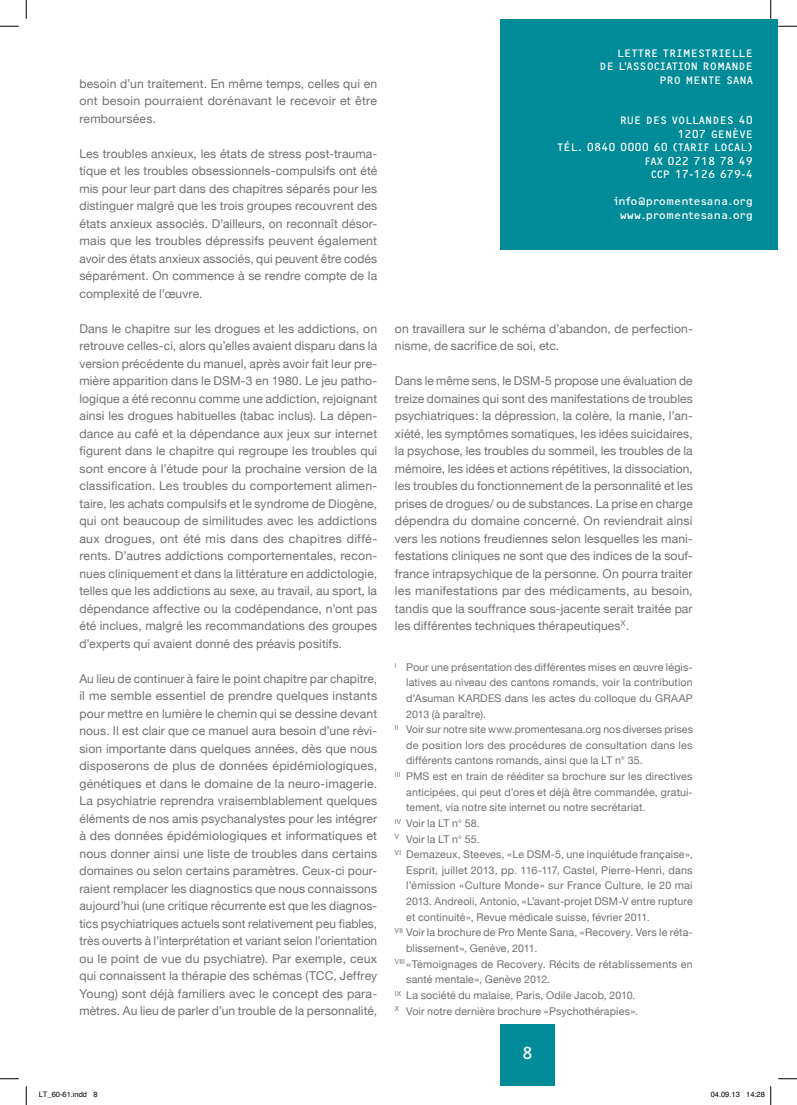
<style>
.page{position:relative;width:797px;height:1105px;background:#fff}
.page>*{position:absolute;margin:0;border:0;box-sizing:border-box;transform-origin:0 0}
.t1{font:16.88px "OCRF";color:#fff}
.t2{font:12.12px/17.5px "Helvetica Neue";letter-spacing:.01em;color:#717074;text-align:justify}
.t3{font:11.25px/13.5px "OCRF";color:#fff;text-align:center}
.t4{font:10.62px "Helvetica Neue";letter-spacing:.015em;color:#717074}
.t5{font:7.5px "Helvetica";color:#000}
</style>
<div class="page">
<div style="left:500px;top:19px;width:277px;height:230px;background:#008b98"></div>
<div style="left:500px;top:1024px;width:55px;height:55px;background:#008b98"></div>
<div style="left:500px;top:1075px;width:55px;height:11px;background:#008b98"></div>
<svg style="left:0;top:25px;width:19px;height:2px"></svg>
<svg style="left:778px;top:25px;width:19px;height:2px"></svg>
<svg style="left:0;top:1078px;width:19px;height:1px"></svg>
<svg style="left:778px;top:1078px;width:19px;height:1px"></svg>
<svg style="left:25px;top:0;width:2px;height:19px"></svg>
<svg style="left:25px;top:1086px;width:2px;height:19px"></svg>
<svg style="left:770px;top:0;width:1px;height:19px"></svg>
<svg style="left:770px;top:1086px;width:1px;height:19px"></svg>
<p class="t2" style="left:79px;top:75px;width:299px">besoin d’un traitement. En même temps, celles qui en ont besoin pourraient dorénavant le recevoir et être remboursées.</p>
<p class="t2" style="left:79px;top:145px;width:299px">Les troubles anxieux, les états de stress post-trauma&shy;tique et les troubles obsessionnels-compulsifs ont été mis pour leur part dans des chapitres séparés pour les distinguer malgré que les trois groupes recouvrent des états anxieux associés. D’ailleurs, on reconnaît désor&shy;mais que les troubles dépressifs peuvent également avoir des états anxieux associés, qui peuvent être codés séparément. On commence à se rendre compte de la complexité de l’œuvre.</p>
<p class="t2" style="left:79px;top:320px;width:299px">Dans le chapitre sur les drogues et les addictions, on retrouve celles-ci, alors qu’elles avaient disparu dans la version précédente du manuel, après avoir fait leur pre&shy;mière apparition dans le DSM-3 en 1980. Le jeu patho&shy;logique a été reconnu comme une addiction, rejoignant ainsi les drogues habituelles (tabac inclus). La dépen&shy;dance au café et la dépendance aux jeux sur internet figurent dans le chapitre qui regroupe les troubles qui sont encore à l’étude pour la prochaine version de la classification. Les troubles du comportement alimen&shy;taire, les achats compulsifs et le syndrome de Diogène, qui ont beaucoup de similitudes avec les addictions aux drogues, ont été mis dans des chapitres diffé&shy;rents. D’autres addictions comportementales, recon&shy;nues cliniquement et dans la littérature en addictologie, telles que les addictions au sexe, au travail, au sport, la dépendance affective ou la codépendance, n’ont pas été inclues, malgré les recommandations des groupes d’experts qui avaient donné des préavis positifs.</p>
<p class="t2" style="left:79px;top:670px;width:299px">Au lieu de continuer à faire le point chapitre par chapitre, il me semble essentiel de prendre quelques instants pour mettre en lumière le chemin qui se dessine devant nous. Il est clair que ce manuel aura besoin d’une révi&shy;sion importante dans quelques années, dès que nous disposerons de plus de données épidémiologiques, génétiques et dans le domaine de la neuro-imagerie.<br>La psychiatrie reprendra vraisemblablement quelques éléments de nos amis psychanalystes pour les intégrer à des données épidémiologiques et informatiques et nous donner ainsi une liste de troubles dans certains domaines ou selon certains paramètres. Ceux-ci pour&shy;raient remplacer les diagnostics que nous connaissons aujourd’hui (une critique récurrente est que les diagnos&shy;tics psychiatriques actuels sont relativement peu fiables, très ouverts à l’interprétation et variant selon l’orientation ou le point de vue du psychiatre). Par exemple, ceux qui connaissent la thérapie des schémas (TCC, Jeffrey Young) sont déjà familiers avec le concept des para&shy;mètres. Au lieu de parler d’un trouble de la personnalité,</p>
<p class="t3" style="left:617px;top:46px;width:137px">LETTRE TRIMESTRIELLE</p>
<p class="t3" style="left:599px;top:59px;width:155px">DE L’ASS OCIATION ROMAN DE</p>
<p class="t3" style="left:659px;top:73px;width:82px">PRO M ENTE SANA</p>
<p class="t3" style="left:619px;top:113px;width:73px">RUE DES VOLLAN</p>
<p class="t3" style="left:712px;top:113px;width:42px">DES 40</p>
<p class="t3" style="left:677px;top:127px;width:77px">1207 GEN ÈVE</p>
<p class="t3" style="left:557px;top:140px;width:197px">TÉL . 0840 0000 60 (TARIF LOCAL)</p>
<p class="t3" style="left:644px;top:154px;width:110px">FAX 022 718 78 49</p>
<p class="t3" style="left:650px;top:167px;width:7px">CCP</p>
<p class="t3" style="left:674px;top:167px;width:80px">17-126 679-4</p>
<p class="t3" style="left:614px;top:194px;width:141px">INFO@PROMENTESANA.ORG<br>WWW.PROMENTESANA.ORG</p>
<p class="t2" style="left:395px;top:320px;width:299px">on travaillera sur le schéma d’abandon, de perfection&shy;nisme, de sacrifice de soi, etc.</p>
<p class="t2" style="left:395px;top:373px;width:299px">Dans le même sens, le DSM-5 propose une évaluation de treize domaines qui sont des manifestations de troubles psychiatriques : la dépression, la colère, la manie, l’an&shy;xiété, les symptômes somatiques, les idées suicidaires, la psychose, les troubles du sommeil, les troubles de la mémoire, les idées et actions répétitives, la dissociation, les troubles du fonctionnement de la personnalité et les prises de drogues/ ou de substances. La prise en charge dépendra du domaine concerné. On reviendrait ainsi vers les notions freudiennes selon lesquelles les mani&shy;festations cliniques ne sont que des indices de la souf&shy;france intrapsychique de la personne. On pourra traiter les manifestations par des médicaments, au besoin, tandis que la souffrance sous-jacente serait traitée par les différentes techniques thérapeutiques<sup>X</sup>.</p>
<p class="t4" style="left:395px;top:659px;width:299px"><sup>I</sup> Pour une présentation des différentes mises en œuvre légis-</p>
<p class="t4" style="left:406px;top:675px;width:288px">latives au niveau des cantons romands, voir la contribution</p>
<p class="t4" style="left:406px;top:690px;width:288px">d’Asuman KARDES dans les actes du colloque du GRAAP</p>
<p class="t4" style="left:406px;top:706px;width:81px">2013 (à paraître).</p>
<p class="t4" style="left:395px;top:722px;width:299px"><sup>II</sup> Voir sur notre site www.promentesana.org nos diverses prises</p>
<p class="t4" style="left:406px;top:737px;width:288px">de position lors des procédures de consultation dans les</p>
<p class="t4" style="left:406px;top:753px;width:238px">différents cantons romands, ainsi que la LT n° 35.</p>
<p class="t4" style="left:395px;top:769px;width:299px"><sup>III</sup> PMS est en train de rééditer sa brochure sur les directives</p>
<p class="t4" style="left:406px;top:784px;width:288px">anticipées, qui peut d’ores et déjà être commandée, gratui-</p>
<p class="t4" style="left:406px;top:800px;width:241px">tement, via notre site internet ou notre secrétariat.</p>
<p class="t4" style="left:395px;top:815px;width:86px"><sup>IV</sup> Voir la LT n° 58.</p>
<p class="t4" style="left:395px;top:831px;width:86px"><sup>V</sup> Voir la LT n° 55.</p>
<p class="t4" style="left:395px;top:847px;width:299px"><sup>VI</sup> Demazeux, Steeves, « Le DSM-5, une inquiétude française »,</p>
<p class="t4" style="left:406px;top:862px;width:288px">Esprit, juillet 2013, pp. 116-117, Castel, Pierre-Henri, dans</p>
<p class="t4" style="left:406px;top:878px;width:288px">l’émission « Culture Monde » sur France Culture, le 20 mai</p>
<p class="t4" style="left:406px;top:894px;width:288px">2013. Andreoli, Antonio, « L’avant-projet DSM-V entre rupture</p>
<p class="t4" style="left:406px;top:909px;width:245px">et continuité », Revue médicale suisse, février 2011.</p>
<p class="t4" style="left:395px;top:925px;width:299px"><sup>VII</sup> Voir la brochure de Pro Mente Sana, « Recovery. Vers le réta-</p>
<p class="t4" style="left:406px;top:940px;width:133px">blissement », Genève, 2011.</p>
<p class="t4" style="left:395px;top:956px;width:299px"><sup>VIII</sup> « Témoignages de Recovery. Récits de rétablissements en</p>
<p class="t4" style="left:406px;top:972px;width:145px">santé mentale », Genève 2012.</p>
<p class="t4" style="left:395px;top:987px;width:242px"><sup>IX</sup> La société du malaise, Paris, Odile Jacob, 2010.</p>
<p class="t4" style="left:395px;top:1003px;width:245px"><sup>X</sup> Voir notre dernière brochure « Psychothérapies ».</p>
<h1 class="t1" style="left:522px;top:1043px;width:12px">8</h1>
<p class="t5" style="left:39px;top:1089px;width:60px">LT_60-61.indd 8</p>
<p class="t5" style="left:710px;top:1089px;width:56px">04.09.13 14:28</p>
</div>
